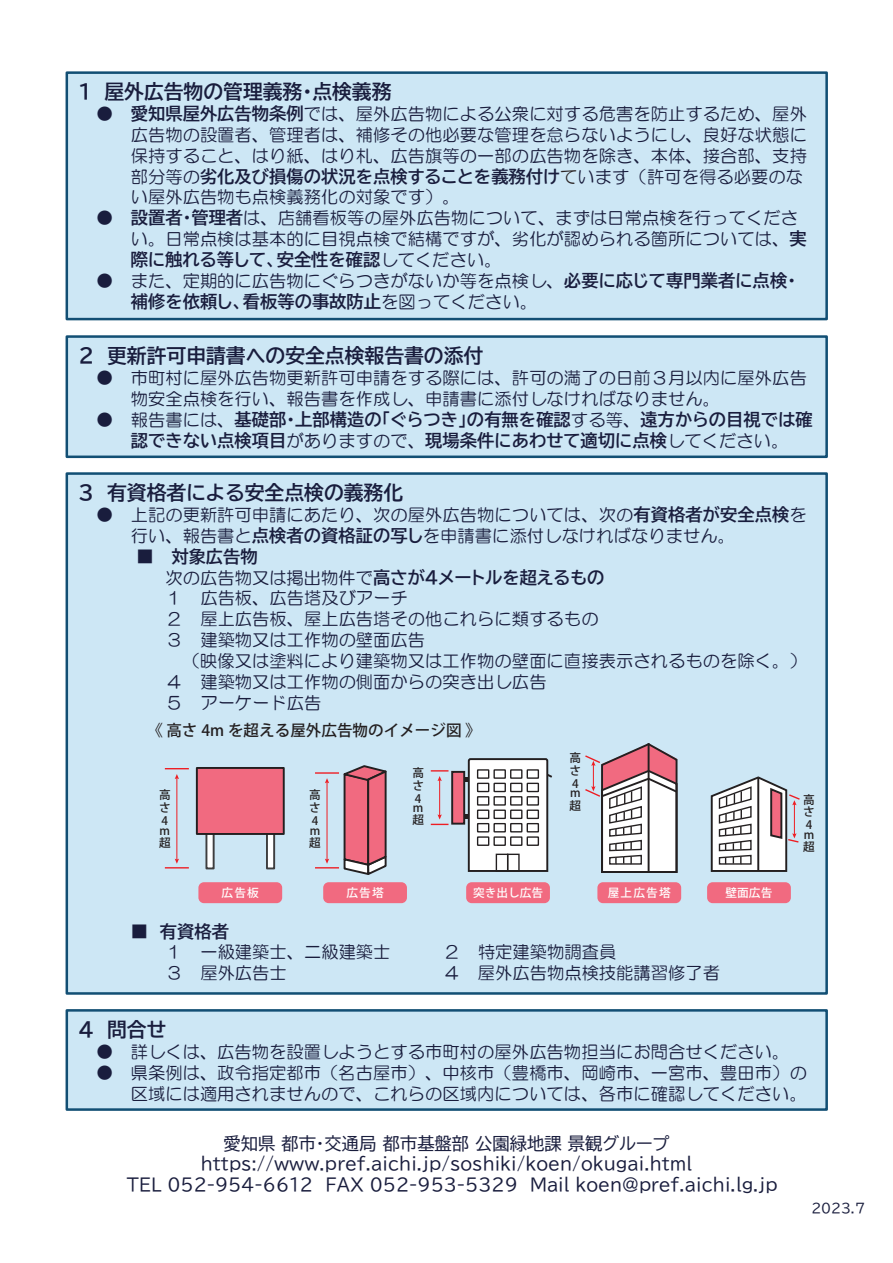
<style>
.page{position:relative;width:893px;height:1263px;background:#fff}
.page>*{position:absolute;margin:0;border:0;box-sizing:border-box;transform-origin:0 0}
.t1{font:19.8px "BIZ UDP Gothic Bold";color:#191d3d}
.t2{font:17.25px/20.9px "HG Maru Gothic MPRO";color:#191d3d}
.t3{font:17.25px "BIZ UDP Gothic Bold";color:#191d3d}
.t4{font:17.25px "BIZ UDP Gothic";color:#191d3d}
.t5{font:500 15.6px "Koz Go Pr 6 N";color:#231f20}
.t6{font:13.05px "BIZ UDP Gothic";color:#191d3d}
.t7{font:500 11.7px/12.9px "Koz Go Pr 6 N";color:#231f20;text-align:justify}
.t8{font:500 11.7px "Koz Go Pr 6 N";letter-spacing:.05em;color:#fff}
.s1{font-family:"BIZ UDP Gothic Bold"}
.s2{font-family:"HG Maru Gothic MPRO"}
.s3{font-family:"HG Maru Gothic MPRO";color:#2b2525}
</style>
<div class="page">
<div style="left:67px;top:73px;width:760px;height:246px;background:#cde7f5"></div>
<div style="left:66px;top:71px;width:762px;height:249px;border:3px solid #124f74"></div>
<div style="left:67px;top:337px;width:760px;height:120px;background:#cde7f5"></div>
<div style="left:66px;top:335px;width:762px;height:123px;border:3px solid #124f74"></div>
<div style="left:67px;top:473px;width:760px;height:520px;background:#cde7f5"></div>
<div style="left:66px;top:472px;width:762px;height:523px;border:3px solid #124f74"></div>
<div style="left:67px;top:1010px;width:760px;height:99px;background:#cde7f5"></div>
<div style="left:66px;top:1009px;width:762px;height:102px;border:3px solid #124f74"></div>
<div style="left:206px;top:830px;width:8px;height:38px;background:#fff"></div>
<div style="left:205px;top:829px;width:10px;height:40px;border:2px solid #3e3e3f"></div>
<div style="left:267px;top:830px;width:7px;height:38px;background:#fff"></div>
<div style="left:266px;top:829px;width:9px;height:40px;border:2px solid #3e3e3f"></div>
<div style="left:197px;top:768px;width:87px;height:66px;background:#f16a80"></div>
<div style="left:196px;top:767px;width:89px;height:68px;border:2px solid #231f20"></div>
<svg style="left:710px;top:776px;width:90px;height:96px"></svg>
<svg style="left:464px;top:758px;width:88px;height:114px;background:#cdcfd0"></svg>
<div style="left:493px;top:836px;width:13px;height:10px;border:1px solid #231f20"></div>
<div style="left:510px;top:836px;width:12px;height:10px;border:1px solid #231f20"></div>
<div style="left:527px;top:836px;width:12px;height:10px;border:1px solid #231f20"></div>
<div style="left:452px;top:772px;width:12px;height:52px;background:#f16a80"></div>
<div style="left:451px;top:771px;width:14px;height:54px;border:2px solid #231f20"></div>
<hr style="left:439px;top:779px;width:1px;height:37px;background:#ee1d23">
<svg style="left:431px;top:770px;width:17px;height:11px"></svg>
<svg style="left:431px;top:814px;width:17px;height:11px"></svg>
<svg style="left:315px;top:765px;width:72px;height:110px"></svg>
<hr style="left:176px;top:777px;width:1px;height:83px;background:#ee1d23">
<svg style="left:165px;top:768px;width:24px;height:11px"></svg>
<svg style="left:165px;top:859px;width:24px;height:9px"></svg>
<div style="left:198px;top:882px;width:84px;height:21px;background:#f16a80;border-radius:6px"></div>
<div style="left:323px;top:882px;width:84px;height:21px;background:#f16a80;border-radius:6px"></div>
<div style="left:466px;top:882px;width:84px;height:21px;background:#f16a80;border-radius:6px"></div>
<div style="left:597px;top:882px;width:84px;height:21px;background:#f16a80;border-radius:6px"></div>
<div style="left:707px;top:882px;width:84px;height:21px;background:#f16a80;border-radius:6px"></div>
<svg style="left:585px;top:743px;width:93px;height:130px"></svg>
<p class="t1" style="left:79px;top:82px;width:14px">１</p>
<p class="t1" style="left:104px;top:82px;width:289px">屋外広告物の管理義務・点検義務</p>
<p class="t2" style="left:96px;top:104px;width:19px">●</p>
<p class="t2" style="left:96px;top:208px;width:19px">●</p>
<p class="t2" style="left:96px;top:270px;width:19px">●</p>
<p class="t2" style="left:131px;top:104px;width:677px"><span class="s1">愛知県屋外広告物条例</span>では、屋外広告物による公衆に対する危害を防止するため、屋外</p>
<p class="t2" style="left:131px;top:124px;width:677px">広告物の設置者、管理者は、補修その他必要な管理を怠らないようにし、良好な状態に保持すること、はり紙、はり札、広告旗等の一部の広告物を除き、本体、接合部、支持</p>
<p class="t3" style="left:131px;top:167px;width:674px"><span class="s2">部分等の</span>劣化及び損傷の状況を点検することを義務付け<span class="s3">て</span><span class="s2">います（許可を得る必要のな</span></p>
<p class="t2" style="left:131px;top:187px;width:669px">い屋外広告物も点検義務化の対象です(。<br><span class="s1">設置者・管理者</span>は、店舗看板等の屋外広告物について、まずは日常点検を行ってくださ</p>
<p class="t2" style="left:131px;top:228px;width:677px">い。日常点検は基本的に目視点検で結構ですが、劣化が認められる箇所については、<span class="s1">実</span></p>
<p class="t3" style="left:131px;top:251px;width:372px">際に触れる等して、安全性を確認<span class="s2">してください。</span></p>
<p class="t2" style="left:131px;top:270px;width:667px">また、定期的に広告物にぐらつきがないか等を点検し、<span class="s1">必要に応じて専門業者に点検・</span></p>
<p class="t1" style="left:79px;top:346px;width:17px">２</p>
<p class="t3" style="left:131px;top:292px;width:408px">補修を依頼し、看板等の事故防止<span class="s2">を図ってください。</span></p>
<p class="t1" style="left:107px;top:346px;width:378px">更新許可申請書への安全点検報告書の添付</p>
<p class="t2" style="left:96px;top:368px;width:19px">●</p>
<p class="t2" style="left:96px;top:409px;width:19px">●</p>
<p class="t2" style="left:131px;top:368px;width:677px">市町村に屋外広告物更新許可申請をする際には、許可の満了の日前３月以内に屋外広告</p>
<p class="t2" style="left:131px;top:388px;width:591px">物安全点検を行い、報告書を作成し、申請書に添付しなければなりません。</p>
<p class="t3" style="left:131px;top:411px;width:683px"><span class="s2">報告書には、</span>基礎部・上部構造の「ぐらつき」の有無を確認<span class="s2">する等、</span>遠方からの目視では確</p>
<p class="t1" style="left:79px;top:483px;width:17px">３</p>
<p class="t3" style="left:131px;top:431px;width:659px">認できない点検項目<span class="s2">がありますので、</span>現場条件にあわせて適切に点検<span class="s2">してください。</span></p>
<p class="t1" style="left:107px;top:483px;width:298px">有資格者による安全点検の義務化</p>
<p class="t2" style="left:96px;top:505px;width:19px">●</p>
<p class="t2" style="left:131px;top:505px;width:677px">上記の更新許可申請にあたり、次の屋外広告物については、次の<span class="s1">有資格者が安全点検</span>を</p>
<p class="t2" style="left:131px;top:525px;width:606px">行い、報告書と<span class="s1">点検者の資格証の写し</span>を申請書に添付しなければなりません。</p>
<p class="t3" style="left:171px;top:548px;width:88px">対象広告物</p>
<p class="t3" style="left:137px;top:548px;width:19px">■</p>
<p class="t3" style="left:166px;top:568px;width:440px"><span class="s2">次の広告物又は掲出物件で</span>高さが4メートルを超えるもの</p>
<p class="t2" style="left:200px;top:588px;width:209px">広告板、広告塔及びアーチ</p>
<p class="t2" style="left:166px;top:588px;width:19px">１</p>
<p class="t2" style="left:166px;top:609px;width:19px">２</p>
<p class="t2" style="left:200px;top:609px;width:400px">屋上広告板、屋上広告塔その他これらに類するもの</p>
<p class="t2" style="left:166px;top:629px;width:19px">３</p>
<p class="t2" style="left:200px;top:629px;width:226px">建築物又は工作物の壁面広告</p>
<p class="t2" style="left:166px;top:671px;width:19px">４</p>
<p class="t2" style="left:200px;top:650px;width:608px;text-indent:-17px">（映像又は塗料により建築物又は工作物の壁面に直接表示されるものを除く。(建築物又は工作物の側面からの突き出し広告</p>
<p class="t2" style="left:166px;top:692px;width:19px">５</p>
<p class="t2" style="left:200px;top:692px;width:122px">アーケード広告</p>
<p class="t5" style="left:147px;top:722px;width:335px">《高さ m4 を超える屋外広告物のイメージ図《</p>
<p class="t7" style="left:159px;top:789px;width:13px">高さ4</p>
<p class="t7" style="left:159px;top:825px;width:13px;line-height:12.1px">m超</p>
<p class="t7" style="left:309px;top:789px;width:13px">高さ4</p>
<p class="t7" style="left:309px;top:825px;width:13px;line-height:12.1px">m超</p>
<p class="t3" style="left:131px;top:922px;width:19px">■</p>
<p class="t8" style="left:222px;top:886px;width:39px">広告板</p>
<p class="t3" style="left:160px;top:922px;width:71px">有資格者</p>
<p class="t8" style="left:346px;top:886px;width:39px">広告塔</p>
<p class="t2" style="left:166px;top:942px;width:19px">１</p>
<p class="t2" style="left:166px;top:962px;width:19px">３</p>
<p class="t2" style="left:200px;top:942px;width:192px">一級建築士、二級建築士</p>
<p class="t2" style="left:200px;top:962px;width:88px">屋外広告士</p>
<p class="t7" style="left:569px;top:752px;width:13px">高さ4</p>
<p class="t7" style="left:569px;top:787px;width:13px;line-height:12.1px">m超</p>
<p class="t7" style="left:412px;top:766px;width:13px">高さ4</p>
<p class="t7" style="left:412px;top:802px;width:13px;line-height:12.1px">m超</p>
<p class="t7" style="left:803px;top:793px;width:13px">高さ4</p>
<p class="t7" style="left:803px;top:829px;width:13px;line-height:12.1px">m超</p>
<p class="t8" style="left:473px;top:886px;width:72px">突き出し広告</p>
<p class="t8" style="left:608px;top:886px;width:65px">屋上広告塔</p>
<p class="t8" style="left:726px;top:886px;width:48px">壁面広告</p>
<p class="t2" style="left:443px;top:942px;width:19px">２</p>
<p class="t2" style="left:443px;top:962px;width:19px">４</p>
<p class="t2" style="left:478px;top:942px;width:140px">特定建築物調査員</p>
<p class="t2" style="left:478px;top:962px;width:244px">屋外広告物点検技能講習修了者</p>
<p class="t1" style="left:79px;top:1020px;width:17px">４</p>
<p class="t1" style="left:107px;top:1020px;width:61px">問合せ</p>
<p class="t2" style="left:96px;top:1041px;width:19px">●</p>
<p class="t2" style="left:96px;top:1062px;width:19px">●</p>
<p class="t2" style="left:131px;top:1041px;width:660px">詳しくは、広告物を設置しようとする市町村の屋外広告物担当にお問合せください。</p>
<p class="t2" style="left:131px;top:1062px;width:677px">県条例は、政令指定都市（名古屋市）、中核市（豊橋市、岡崎市、一宮市、豊田市）の</p>
<p class="t2" style="left:131px;top:1083px;width:677px">区域には適用されませんので、これらの区域内については、各市に確認してください。</p>
<p class="t4" style="left:224px;top:1134px;width:447px">愛知県都市・交通局都市基盤部公園緑地課景観グループ</p>
<p class="t4" style="left:201px;top:1155px;width:493px">https://www.pref.aichi.jp/soshiki/koen/okugai.html</p>
<p class="t4" style="left:530px;top:1176px;width:249px">Mail koen@pref.aichi.lg.jp</p>
<p class="t4" style="left:127px;top:1176px;width:188px">TEL 052-954-6612</p>
<p class="t4" style="left:326px;top:1176px;width:194px">FAX 052-953-5329</p>
<p class="t6" style="left:811px;top:1201px;width:55px">2023.7</p>
</div>
